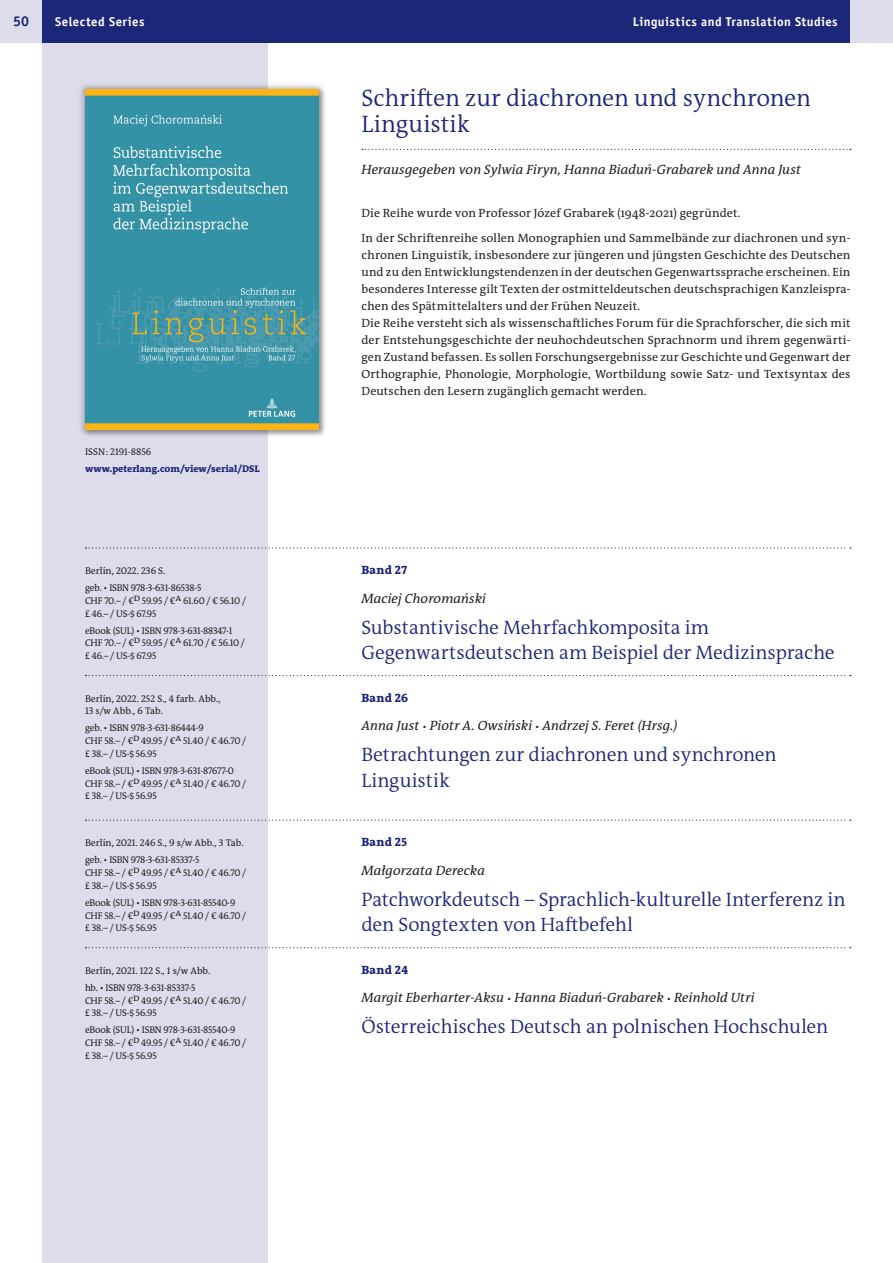
<style>
.page{position:relative;width:893px;height:1263px;background:#fff}
.page>*{position:absolute;margin:0;border:0;box-sizing:border-box;transform-origin:0 0}
.Reihentitel{font:300 24px/25.5px "The Antiqua B W4";color:#1d2779}
._110___Titel__S{font:300 19.5px/25.5px "The Antiqua B W4";letter-spacing:-.005em;color:#1d2779}
.t1{font:700 14.25px "Officina Sans";color:#1d2779}
._100___Autor__S{font:italic 13.5px "The Antiqua B W5 Plain";letter-spacing:.005em;color:#231f20}
.Reihenherausgeber{font:italic 13.5px "The Antiqua B W5 Plain";letter-spacing:.005em;color:#231f20}
.t2{font:700 12.75px "Officina Sans";letter-spacing:.035em;color:#fff}
.Reihentext{font:12px/17px "The Antiqua B W5 Plain";letter-spacing:.015em;color:#231f20;text-align:justify}
._099___Reihenband{font:800 12px "The Antiqua B W8";letter-spacing:.025em;color:#1d2779}
._230___Preise__S{font:9.75px/12.8px "The Antiqua B W5 Plain";letter-spacing:-.02em;color:#231f20}
._220___ISBN__S{font:9.75px "The Antiqua B W5 Plain";letter-spacing:-.02em;color:#231f20}
._200___Ort_Jahr_Umfa{font:9.75px/12.8px "The Antiqua B W5 Plain";color:#231f20}
.t3{font:800 9.75px "The Antiqua B W8";color:#1d2779}
.ISSN{font:9.75px "The Antiqua B W5 Plain";color:#231f20}
.s1{font-size:10.5px}
</style>
<div class="page">
<div style="left:43px;top:43px;width:225px;height:1220px;background:#dcdceb"></div>
<div style="left:0;top:0;width:893px;height:43px;background:#dcdceb"></div>
<div style="left:43px;top:0;width:807px;height:43px;background:#1d2779"></div>
<div style="left:77px;top:82px;width:250px;height:355px;background:#231f20;opacity:.3"></div>
<img style="left:85px;top:89px;width:234px;height:340px">
<svg style="left:362px;top:149px;width:489px;height:1px"></svg>
<svg style="left:86px;top:547px;width:765px;height:2px"></svg>
<svg style="left:86px;top:675px;width:765px;height:1px"></svg>
<svg style="left:86px;top:820px;width:765px;height:1px"></svg>
<svg style="left:86px;top:947px;width:765px;height:1px"></svg>
<p class="t1" style="left:13px;top:13px;width:17px">50</p>
<p class="t2" style="left:55px;top:14px;width:91px">Selected Series</p>
<p class="t2" style="left:633px;top:14px;width:206px">Linguistics and Translation Studies</p>
<p class="ISSN" style="left:85px;top:445px;width:68px">ISSN: 2191-8856</p>
<p class="t3" style="left:85px;top:462px;width:176px">www.peterlang.com/view/serial/DSL</p>
<p class="_200___Ort_Jahr_Umfa" style="left:85px;top:564px;width:81px">Berlin, 2022. 236 S.</p>
<p class="_220___ISBN__S" style="left:85px;top:581px;width:118px">geb. • ISBN 978-3-631-86538-5</p>
<p class="_230___Preise__S" style="left:85px;top:594px;width:163px">CHF 70.– / €D 59.95 / €A 61.60 / € 56.10 / £ 46.– / US-$ 67.95</p>
<p class="_220___ISBN__S" style="left:85px;top:624px;width:149px">eBook (SUL) • ISBN 978-3-631-88347-1</p>
<p class="_230___Preise__S" style="left:85px;top:637px;width:161px">CHF 70.– / €D 59.95 / €A 61.70 / € 56.10 / £ 46.– / US-$ 67.95</p>
<p class="_200___Ort_Jahr_Umfa" style="left:85px;top:692px;width:137px">Berlin, 2022. 252 S., 4 farb. Abb.,<br>13 s/w Abb., 6 Tab.</p>
<p class="_220___ISBN__S" style="left:85px;top:722px;width:120px">geb. • ISBN 978-3-631-86444-9</p>
<p class="_230___Preise__S" style="left:85px;top:734px;width:163px">CHF 58.– / €D 49.95 / €A 51.40 / € 46.70 / £ 38.– / US-$ 56.95</p>
<p class="_220___ISBN__S" style="left:85px;top:764px;width:151px">eBook (SUL) • ISBN 978-3-631-87677-0</p>
<p class="_230___Preise__S" style="left:85px;top:777px;width:163px">CHF 58.– / €D 49.95 / €A 51.40 / € 46.70 / £ 38.– / US-$ 56.95</p>
<p class="_200___Ort_Jahr_Umfa" style="left:85px;top:837px;width:159px">Berlin, 2021. 246 S., 9 s/w Abb., 3 Tab.</p>
<p class="_220___ISBN__S" style="left:85px;top:854px;width:116px">geb. • ISBN 978-3-631-85337-5</p>
<p class="_230___Preise__S" style="left:85px;top:866px;width:163px">CHF 58.– / €D 49.95 / €A 51.40 / € 46.70 / £ 38.– / US-$ 56.95</p>
<p class="_220___ISBN__S" style="left:85px;top:896px;width:152px">eBook (SUL) • ISBN 978-3-631-85540-9</p>
<p class="_230___Preise__S" style="left:85px;top:909px;width:163px">CHF 58.– / €D 49.95 / €A 51.40 / € 46.70 / £ 38.– / US-$ 56.95</p>
<p class="_200___Ort_Jahr_Umfa" style="left:85px;top:964px;width:126px">Berlin, 2021. 122 S., 1 s/w Abb.</p>
<p class="_220___ISBN__S" style="left:85px;top:981px;width:112px">hb. • ISBN 978-3-631-85337-5</p>
<p class="_230___Preise__S" style="left:85px;top:994px;width:163px">CHF 58.– / €D 49.95 / €A 51.40 / € 46.70 / £ 38.– / US-$ 56.95</p>
<p class="_220___ISBN__S" style="left:85px;top:1024px;width:152px">eBook (SUL) • ISBN 978-3-631-85540-9</p>
<p class="_230___Preise__S" style="left:85px;top:1036px;width:163px">CHF 58.– / €D 49.95 / €A 51.40 / € 46.70 / £ 38.– / US-$ 56.95</p>
<p class="Reihentitel" style="left:361px;top:86px;width:451px">Schriften zur diachronen und synchronen<br>Linguistik</p>
<p class="Reihenherausgeber" style="left:361px;top:161px;width:441px">Herausgegeben von Sylwia Firyn, Hanna Biaduń-Grabarek und Anna Just</p>
<p class="Reihentext" style="left:361px;top:204px;width:379px">Die Reihe wurde von Professor Józef Grabarek (1948-2021) gegründet.</p>
<p class="Reihentext" style="left:361px;top:230px;width:491px">In der Schriftenreihe sollen Monographien und Sammelbände zur diachronen und syn&shy;chronen Linguistik, insbesondere zur jüngeren und jüngsten Geschichte des Deutschen und zu den Entwicklungstendenzen in der deutschen Gegenwartssprache erscheinen. Ein besonderes Interesse gilt Texten der ostmitteldeutschen deutschsprachigen Kanzleispra&shy;chen des Spätmittelalters und der Frühen Neuzeit.</p>
<p class="Reihentext" style="left:361px;top:315px;width:491px">Die Reihe versteht sich als wissenschaftliches Forum für die Sprachforscher, die sich mit der Entstehungsgeschichte der neuhochdeutschen Sprachnorm und ihrem gegenwärti&shy;gen Zustand befassen. Es sollen Forschungsergebnisse zur Geschichte und Gegenwart der Orthographie, Phonologie, Morphologie, Wortbildung sowie Satz- und Textsyntax des Deutschen den Lesern zugänglich gemacht werden.</p>
<p class="_099___Reihenband" style="left:361px;top:562px;width:47px">Band 27</p>
<p class="_100___Autor__S" style="left:361px;top:589px;width:126px">Maciej Choromański</p>
<p class="_110___Titel__S" style="left:361px;top:614px;width:475px">Substantivische Mehrfachkomposita im<br>Gegenwartsdeutschen am Beispiel der Medizinsprache</p>
<p class="_099___Reihenband" style="left:361px;top:690px;width:48px">Band 26</p>
<p class="_100___Autor__S" style="left:361px;top:717px;width:317px">Anna Just <span class="s1">•</span> Piotr A. Owsiński <span class="s1">•</span> Andrzej S. Feret (Hrsg.)</p>
<p class="_110___Titel__S" style="left:361px;top:742px;width:417px">Betrachtungen zur diachronen und synchronen<br>Linguistik</p>
<p class="_099___Reihenband" style="left:361px;top:834px;width:47px">Band 25</p>
<p class="_100___Autor__S" style="left:361px;top:861px;width:125px">Małgorzata Derecka</p>
<p class="_110___Titel__S" style="left:361px;top:886px;width:486px">Patchworkdeutsch – Sprachlich-kulturelle Interferenz in den Songtexten von Haftbefehl</p>
<p class="_099___Reihenband" style="left:361px;top:962px;width:48px">Band 24</p>
<p class="_100___Autor__S" style="left:361px;top:989px;width:395px">Margit Eberharter-Aksu <span class="s1">•</span> Hanna Biaduń-Grabarek <span class="s1">•</span> Reinhold Utri</p>
<p class="_110___Titel__S" style="left:361px;top:1014px;width:468px">Österreichisches Deutsch an polnischen Hochschulen</p>
</div>
